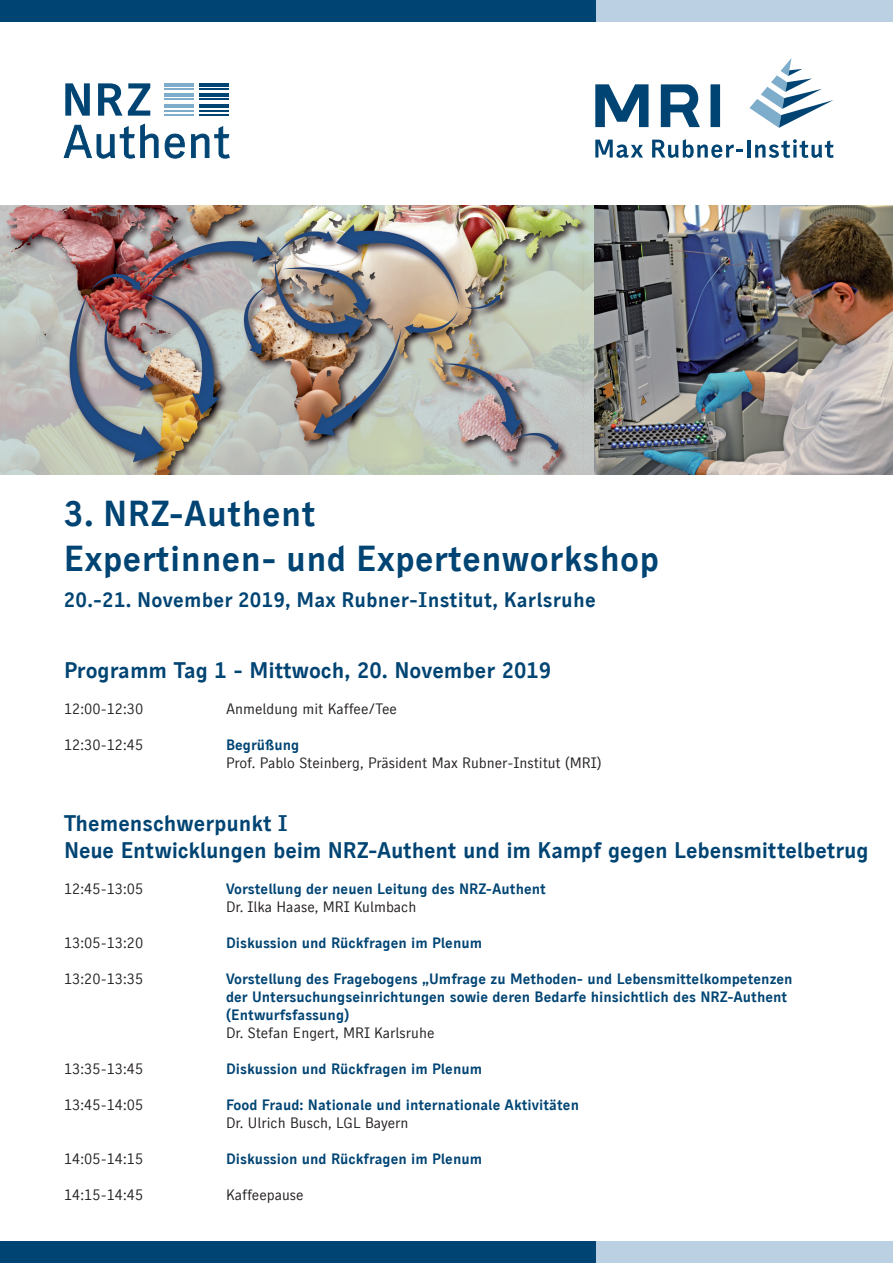
<style>
.page{position:relative;width:893px;height:1263px;background:#fff}
.page>*{position:absolute;margin:0;border:0;box-sizing:border-box;transform-origin:0 0}
.t1{font:36px/45px "Skopex Gothic Bld TF";letter-spacing:.01em;color:#004473}
.t2{font:22.5px/27px "Skopex Gothic Bld TF";letter-spacing:-.005em;color:#004473}
.t3{font:21px "Skopex Gothic Bld TF";letter-spacing:.01em;color:#004473}
.t4{font:15px/18px "Skopex Gothic Bld TF";color:#004473}
.t5{font:15px "Skopex Gothic Reg TF";color:#231f20}
</style>
<div class="page">
<div style="left:595px;top:1242px;width:298px;height:21px;background:#bbd1e3"></div>
<div style="left:0;top:1242px;width:595px;height:21px;background:#004473"></div>
<div style="left:595px;top:0;width:298px;height:21px;background:#bbd1e3"></div>
<div style="left:0;top:0;width:595px;height:21px;background:#004473"></div>
<svg style="left:749px;top:58px;width:84px;height:70px"></svg>
<div style="left:710px;top:84px;width:10px;height:43px;background:#004473"></div>
<svg style="left:595px;top:84px;width:53px;height:43px"></svg>
<svg style="left:661px;top:84px;width:39px;height:43px"></svg>
<svg style="left:595px;top:140px;width:48px;height:18px"></svg>
<svg style="left:652px;top:139px;width:90px;height:19px"></svg>
<svg style="left:755px;top:139px;width:79px;height:19px"></svg>
<hr style="left:747px;top:140px;width:3px;height:18px;background:#004473">
<img style="left:0;top:206px;width:893px;height:269px">
<svg style="left:65px;top:83px;width:25px;height:33px"></svg>
<svg style="left:98px;top:83px;width:52px;height:33px"></svg>
<svg style="left:64px;top:123px;width:121px;height:35px"></svg>
<svg style="left:191px;top:126px;width:39px;height:32px"></svg>
<hr style="left:199px;top:83px;width:29px;height:3px;background:#004473">
<hr style="left:199px;top:88px;width:29px;height:2px;background:#004473">
<hr style="left:199px;top:104px;width:29px;height:3px;background:#004473">
<hr style="left:199px;top:114px;width:29px;height:2px;background:#004473">
<hr style="left:199px;top:94px;width:29px;height:3px;background:#004473">
<hr style="left:199px;top:98px;width:29px;height:2px;background:#004473">
<hr style="left:165px;top:83px;width:29px;height:3px;background:#7dadcb">
<hr style="left:165px;top:88px;width:29px;height:2px;background:#7dadcb">
<hr style="left:165px;top:104px;width:29px;height:3px;background:#7dadcb">
<hr style="left:165px;top:114px;width:29px;height:2px;background:#7dadcb">
<svg style="left:165px;top:111px;width:63px;height:1px"></svg>
<hr style="left:165px;top:94px;width:29px;height:3px;background:#7dadcb">
<hr style="left:165px;top:98px;width:29px;height:2px;background:#7dadcb">
<h1 class="t1" style="left:64px;top:490px;width:597px">3. NRZ-Authent<br>Expertinnen- und Expertenworkshop</h1>
<h3 class="t3" style="left:64px;top:587px;width:533px">20.-21. November 2019, Max Rubner-Institut, Karlsruhe</h3>
<h2 class="t2" style="left:64px;top:657px;width:489px">Programm Tag 1 - Mittwoch, 20. November 2019</h2>
<p class="t5" style="left:64px;top:700px;width:81px">12:00-12:30</p>
<p class="t5" style="left:226px;top:700px;width:172px">Anmeldung mit Kaffee/Tee</p>
<p class="t5" style="left:64px;top:736px;width:81px">12:30-12:45</p>
<p class="t4" style="left:226px;top:736px;width:75px">Begrüßung</p>
<p class="t5" style="left:226px;top:754px;width:377px">Prof. Pablo Steinberg, Präsident Max Rubner-Institut (MRI)</p>
<h2 class="t2" style="left:64px;top:810px;width:806px">Themenschwerpunkt I<br>Neue Entwicklungen beim NRZ-Authent und im Kampf gegen Lebensmittelbetrug</h2>
<p class="t5" style="left:64px;top:880px;width:81px">12:45-13:05</p>
<p class="t4" style="left:226px;top:880px;width:322px">Vorstellung der neuen Leitung des NRZ-Authent</p>
<p class="t5" style="left:226px;top:898px;width:192px">Dr. Ilka Haase, MRI Kulmbach</p>
<p class="t5" style="left:64px;top:934px;width:81px">13:05-13:20</p>
<p class="t4" style="left:226px;top:934px;width:258px">Diskussion und Rückfragen im Plenum</p>
<p class="t5" style="left:64px;top:970px;width:81px">13:20-13:35</p>
<p class="t4" style="left:226px;top:970px;width:568px">Vorstellung des Fragebogens „Umfrage zu Methoden- und Lebensmittelkompetenzen der Untersuchungseinrichtungen sowie deren Bedarfe hinsichtlich des NRZ-Authent (Entwurfsfassung)</p>
<p class="t5" style="left:226px;top:1024px;width:210px">Dr. Stefan Engert, MRI Karlsruhe</p>
<p class="t5" style="left:64px;top:1060px;width:81px">13:35-13:45</p>
<p class="t4" style="left:226px;top:1060px;width:258px">Diskussion und Rückfragen im Plenum</p>
<p class="t5" style="left:64px;top:1096px;width:81px">13:45-14:05</p>
<p class="t4" style="left:226px;top:1096px;width:355px">Food Fraud: Nationale und internationale Aktivitäten</p>
<p class="t5" style="left:226px;top:1114px;width:184px">Dr. Ulrich Busch, LGL Bayern</p>
<p class="t5" style="left:64px;top:1150px;width:81px">14:05-14:15</p>
<p class="t4" style="left:226px;top:1150px;width:258px">Diskussion und Rückfragen im Plenum</p>
<p class="t5" style="left:64px;top:1186px;width:81px">14:15-14:45</p>
<p class="t5" style="left:226px;top:1186px;width:79px">Kaffeepause</p>
</div>
